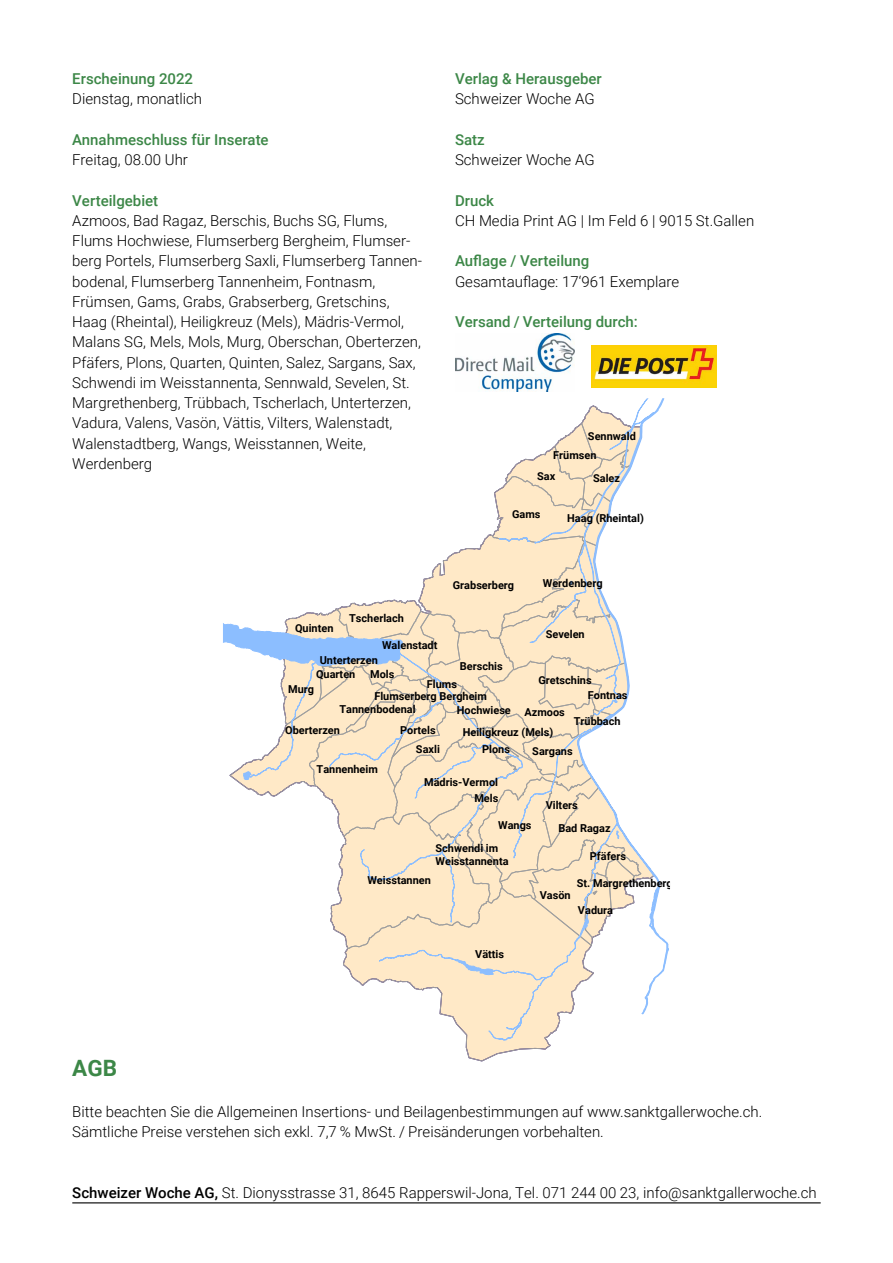
<style>
.page{position:relative;width:893px;height:1263px;background:#fff}
.page>*{position:absolute;margin:0;border:0;box-sizing:border-box;transform-origin:0 0}
.t1{font:700 22.5px "Roboto";color:#3c8747}
.t2{font:300 15px/20.2px "Roboto";color:#000}
.t3{font:500 15px "Roboto";color:#3c8747}
.t4{font:700 10.95px/21.5px "Roboto";color:#000}
.s1{font-weight:500}
</style>
<div class="page">
<hr style="left:72px;top:1202px;width:749px;height:1px;background:#000">
<svg style="left:223px;top:398px;width:446px;height:664px"></svg>
<img style="left:591px;top:345px;width:125px;height:43px">
<img style="left:455px;top:333px;width:120px;height:58px">
<p class="t3" style="left:72px;top:68px;width:122px">Erscheinung 2022</p>
<p class="t2" style="left:72px;top:88px;width:131px">Dienstag, monatlich</p>
<p class="t3" style="left:72px;top:129px;width:198px">Annahmeschluss für Inserate</p>
<p class="t2" style="left:72px;top:149px;width:117px">Freitag, 08.00 Uhr</p>
<p class="t3" style="left:72px;top:190px;width:87px">Verteilgebiet</p>
<p class="t2" style="left:72px;top:210px;width:350px">Azmoos, Bad Ragaz, Berschis, Buchs SG, Flums, Flums Hochwiese, Flumserberg Bergheim, Flumser&shy;berg Portels, Flumserberg Saxli, Flumserberg Tannen&shy;bodenal, Flumserberg Tannenheim, Fontnasm, Frümsen, Gams, Grabs, Grabserberg, Gretschins, Haag (Rheintal), Heiligkreuz (Mels), Mädris-Vermol, Malans SG, Mels, Mols, Murg, Oberschan, Oberterzen, Pfäfers, Plons, Quarten, Quinten, Salez, Sargans, Sax, Schwendi im Weisstannenta, Sennwald, Sevelen, St.<br>Margrethenberg, Trübbach, Tscherlach, Unterterzen, Vadura, Valens, Vasön, Vättis, Vilters, Walenstadt, Walenstadtberg, Wangs, Weisstannen, Weite, Werdenberg</p>
<p class="t3" style="left:455px;top:68px;width:148px">Verlag &amp; Herausgeber</p>
<p class="t2" style="left:455px;top:88px;width:141px">Schweizer Woche AG</p>
<p class="t3" style="left:455px;top:129px;width:31px">Satz</p>
<p class="t2" style="left:455px;top:149px;width:141px">Schweizer Woche AG</p>
<p class="t3" style="left:455px;top:190px;width:41px">Druck</p>
<p class="t2" style="left:455px;top:210px;width:301px">CH Media Print AG | Im Feld 6 | 9015 St.Gallen</p>
<p class="t3" style="left:455px;top:250px;width:136px">Auflage / Verteilung</p>
<p class="t2" style="left:455px;top:271px;width:226px">Gesamtauflage: 17‘961 Exemplare</p>
<p class="t3" style="left:455px;top:311px;width:184px">Versand / Verteilung durch:</p>
<p class="t4" style="left:553px;top:426px;width:84px;line-height:18.9px;text-indent:35px">Sennwald<br>Frümsen</p>
<p class="t4" style="left:537px;top:465px;width:20px">Sax</p>
<p class="t4" style="left:512px;top:503px;width:30px">Gams</p>
<p class="t4" style="left:593px;top:467px;width:28px">Salez</p>
<p class="t4" style="left:567px;top:507px;width:78px">Haag (Rheintal)</p>
<p class="t4" style="left:453px;top:574px;width:63px">Grabserberg</p>
<p class="t4" style="left:543px;top:571px;width:61px">Werdenberg</p>
<p class="t4" style="left:349px;top:606px;width:56px">Tscherlach</p>
<p class="t4" style="left:382px;top:634px;width:57px">Walenstadt</p>
<p class="t4" style="left:370px;top:663px;width:26px">Mols</p>
<p class="t4" style="left:295px;top:617px;width:40px">Quinten</p>
<p class="t4" style="left:546px;top:623px;width:41px">Sevelen</p>
<p class="t4" style="left:320px;top:649px;width:60px">Unterterzen</p>
<p class="t4" style="left:460px;top:655px;width:44px">Berschis</p>
<p class="t4" style="left:316px;top:663px;width:41px">Quarten</p>
<p class="t4" style="left:538px;top:669px;width:55px">Gretschins</p>
<p class="t4" style="left:574px;top:710px;width:48px">Trübbach</p>
<p class="t4" style="left:532px;top:740px;width:42px">Sargans</p>
<p class="t4" style="left:427px;top:673px;width:32px">Flums</p>
<p class="t4" style="left:374px;top:685px;width:114px">Flumserberg Bergheim</p>
<p class="t4" style="left:339px;top:697px;width:78px">Tannenbodenal</p>
<p class="t4" style="left:463px;top:699px;width:92px;text-indent:-6px">Hochwiese<br>Heiligkreuz (Mels)</p>
<p class="t4" style="left:288px;top:678px;width:27px">Murg</p>
<p class="t4" style="left:285px;top:719px;width:56px">Oberterzen</p>
<p class="t4" style="left:588px;top:684px;width:41px">Fontnas</p>
<p class="t4" style="left:525px;top:700px;width:42px">Azmoos</p>
<p class="t4" style="left:400px;top:719px;width:37px">Portels</p>
<p class="t4" style="left:416px;top:738px;width:25px">Saxli</p>
<p class="t4" style="left:482px;top:738px;width:29px">Plons</p>
<p class="t4" style="left:317px;top:758px;width:63px">Tannenheim</p>
<p class="t4" style="left:424px;top:771px;width:75px">Mädris-Vermol</p>
<p class="t4" style="left:474px;top:787px;width:26px">Mels</p>
<p class="t4" style="left:546px;top:793px;width:34px">Vilters</p>
<p class="t4" style="left:498px;top:814px;width:35px">Wangs</p>
<p class="t4" style="left:558px;top:817px;width:54px">Bad Ragaz</p>
<p class="t4" style="left:436px;top:841px;width:75px;line-height:13px">Schwendi im<br>Weisstannenta</p>
<p class="t4" style="left:540px;top:884px;width:32px">Vasön</p>
<p class="t4" style="left:578px;top:899px;width:37px">Vadura</p>
<p class="t4" style="left:590px;top:845px;width:38px">Pfäfers</p>
<p class="t4" style="left:367px;top:869px;width:65px">Weisstannen</p>
<p class="t4" style="left:577px;top:872px;width:98px">St. Margrethenberg</p>
<p class="t4" style="left:475px;top:942px;width:30px">Vättis</p>
<h1 class="t1" style="left:72px;top:1053px;width:46px">AGB</h1>
<p class="t2" style="left:72px;top:1101px;width:692px">Bitte beachten Sie die Allgemeinen Insertions- und Beilagenbestimmungen auf www.sanktgallerwoche.ch.<br>Sämtliche Preise verstehen sich exkl. 7,7 % MwSt. / Preisänderungen vorbehalten.</p>
<p class="t2" style="left:72px;top:1182px;width:746px"><span class="s1">Schweizer Woche AG,</span> St. Dionysstrasse 31, 8645 Rapperswil-Jona, Tel. 071 244 00 23, info@sanktgallerwoche.ch</p>
</div>
